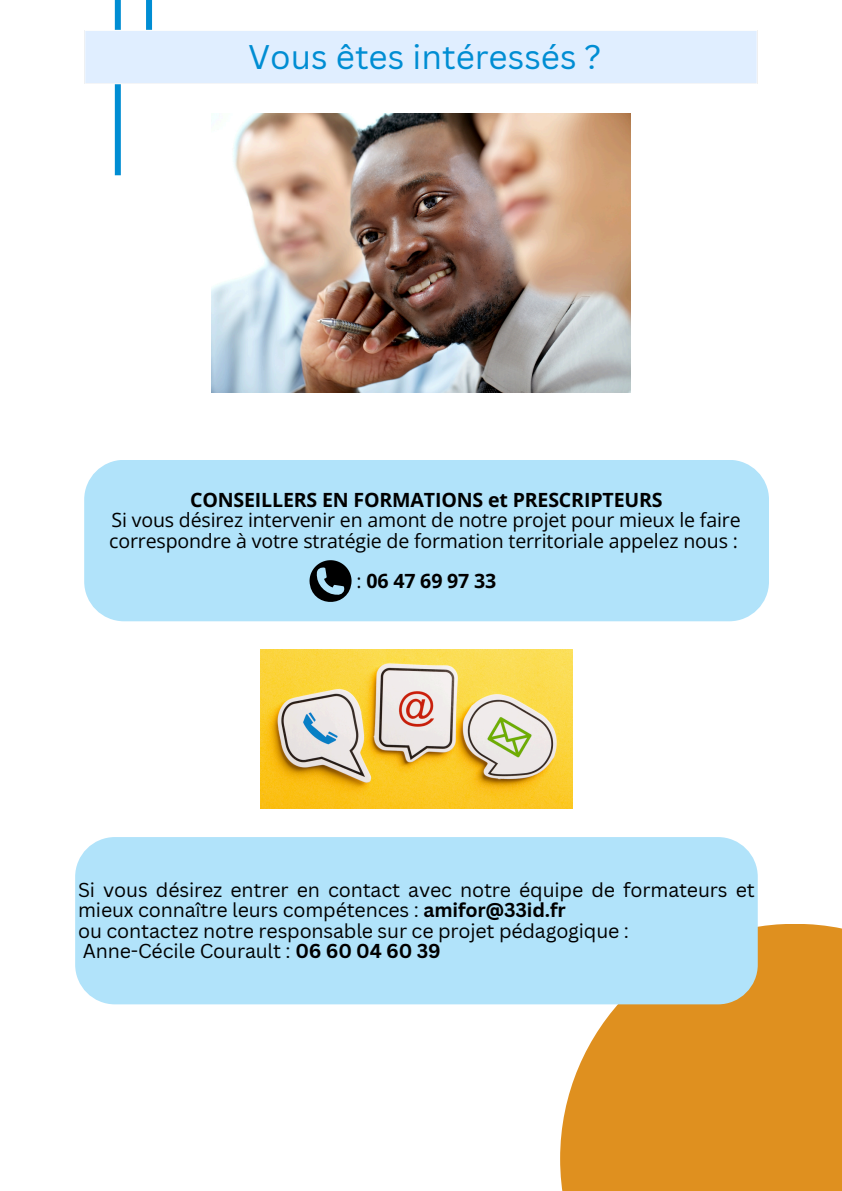
<style>
.page{position:relative;width:842px;height:1191px;background:#fff}
.page>*{position:absolute;margin:0;border:0;box-sizing:border-box;transform-origin:0 0}
.t1{font:33.3px "Canva Sans";color:#008dd3}
.t2{font:19.6px/20.2px "Canva Sans";letter-spacing:-.01em;color:#000}
.t3{font:19.6px/20.2px "Open Sans";letter-spacing:-.01em;color:#000;text-align:center}
.t4{font:700 19.6px "Open Sans";letter-spacing:-.01em;color:#000}
.s1{font-weight:700}
.s2{font-weight:400}
</style>
<div class="page">
<div style="left:115px;top:0;width:6px;height:175px;background:#008dd3"></div>
<div style="left:146px;top:0;width:6px;height:76px;background:#008dd3"></div>
<div style="left:85px;top:30px;width:672px;height:54px;background:#e0eeff"></div>
<hr style="left:84px;top:30px;width:674px;height:1px;background:#fff">
<hr style="left:84px;top:83px;width:674px;height:1px;background:#fff">
<div style="left:560px;top:923px;width:282px;height:267px;background:#df901f"></div>
<div style="left:84px;top:460px;width:685px;height:161px;background:#b1e3fa;border-radius:40px"></div>
<div style="left:75px;top:837px;width:683px;height:167px;background:#b1e3fa;border-radius:40px"></div>
<img style="left:212px;top:114px;width:418px;height:279px">
<svg style="left:310px;top:560px;width:42px;height:42px"></svg>
<img style="left:261px;top:649px;width:311px;height:159px">
<p class="t1" style="left:248px;top:33px;width:355px">Vous êtes intéressés ?</p>
<p class="t3" style="left:109px;top:489px;width:633px"><span class="s1">CONSEILLERS EN FORMATIONS et PRESCRIPTEURS<br></span>Si vous désirez intervenir en amont de notre projet pour mieux le faire correspondre à votre stratégie de formation territoriale appelez nous :</p>
<h1 class="t4" style="left:357px;top:567px;width:141px"><span class="s2">:</span> 06 47 69 97 33</h1>
<h1 class="t2" style="left:78px;top:879px;width:678px">Si vous désirez entrer en contact avec notre équipe de formateurs et mieux connaître leurs compétences : <span class="s1">amifor@33id.fr<br></span>ou contactez notre responsable sur ce projet pédagogique :<br>Anne-Cécile Courault : <span class="s1">06 60 04 60 39</span></h1>
</div>
